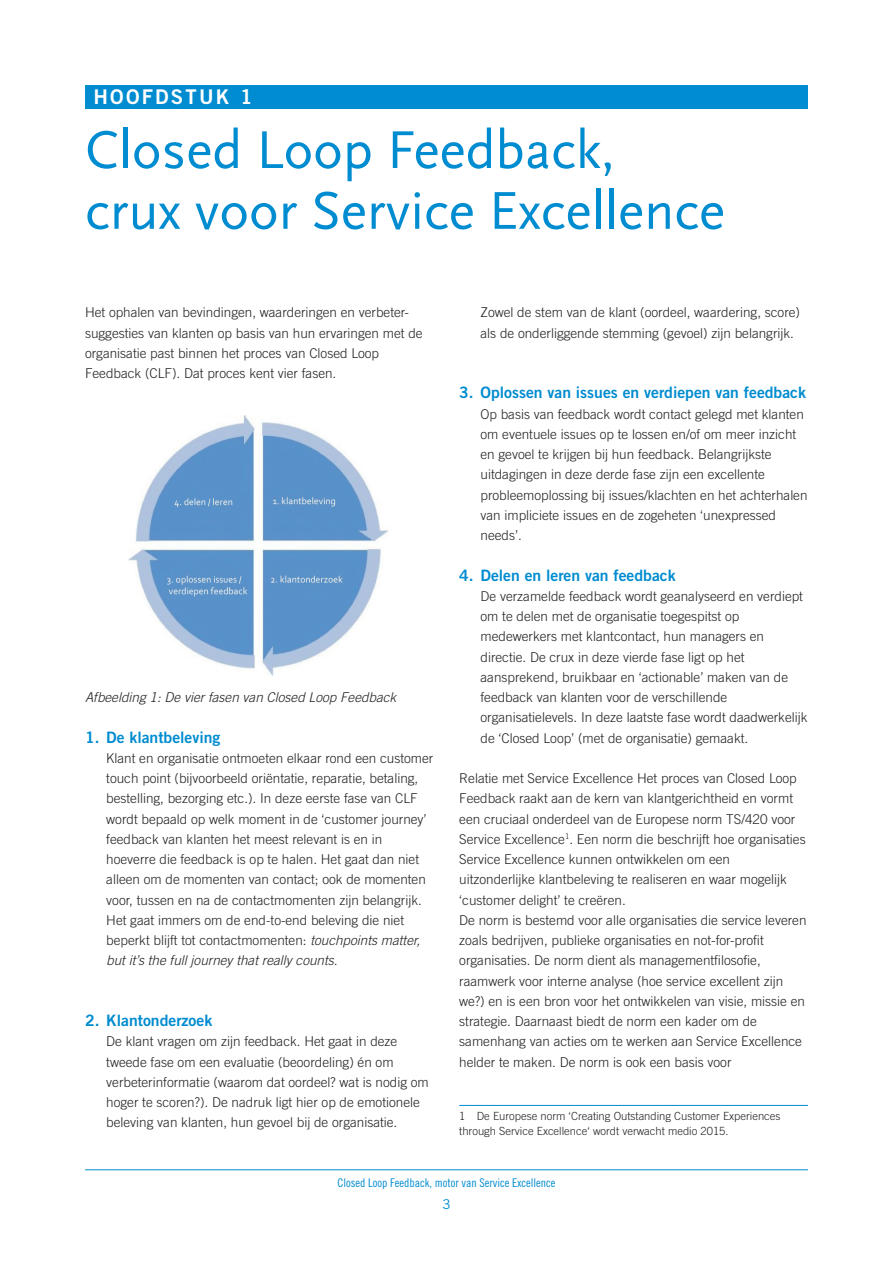
<style>
.page{position:relative;width:893px;height:1263px;background:#fff}
.page>*{position:absolute;margin:0;border:0;box-sizing:border-box;transform-origin:0 0}
.t1{font:55.5px/60.8px "Scala Sans OT";color:#008cd0}
.t2{font:20.25px "Trade Gothic LT Std Bd 2";letter-spacing:.11em;color:#fff}
.t3{font:15.75px "Trade Gothic LT Std Bd 2";color:#008cd0}
.t4{font:300 13.5px/20.2px "Trade Gothic LT Std";color:#231f20}
.t5{font:italic 300 13.5px "Trade Gothic LT Std";color:#231f20}
.t6{font:13.5px "Trade Gothic LT Std";color:#008cd0}
.t7{font:12px "Trade Gothic LT Std Cn 18";color:#008cd0}
.t8{font:300 11.25px/15px "Trade Gothic LT Std";color:#231f20}
.s1{font-style:italic}
</style>
<div class="page">
<hr style="left:85px;top:1169px;width:723px;height:1px;background:#008cd0">
<img style="left:128px;top:416px;width:260px;height:260px">
<hr style="left:459px;top:1105px;width:349px;height:1px;background:#008cd0">
<div style="left:85px;top:85px;width:723px;height:23px;background:#008cd0"></div>
<h2 class="t2" style="left:93px;top:84px;width:160px">HOOFDSTUK 1</h2>
<h1 class="t1" style="left:85px;top:121px;width:641px">Closed Loop Feedback,<br>crux voor Service Excellence</h1>
<p class="t4" style="left:85px;top:302px;width:339px">Het ophalen van bevindingen, waarderingen en verbeter&shy;suggesties van klanten op basis van hun ervaringen met de organisatie past binnen het proces van Closed Loop Feedback (CLF). Dat proces kent vier fasen.</p>
<p class="t5" style="left:85px;top:689px;width:313px">Afbeelding 1: De vier fasen van Closed Loop Feedback</p>
<p class="t3" style="left:85px;top:727px;width:137px">1. De klantbeleving</p>
<p class="t4" style="left:106px;top:748px;width:329px">Klant en organisatie ontmoeten elkaar rond een customer touch point (bijvoorbeeld oriëntatie, reparatie, betaling, bestelling, bezorging etc.). In deze eerste fase van CLF wordt bepaald op welk moment in de ‘customer journey’ feedback van klanten het meest relevant is en in hoeverre die feedback is op te halen. Het gaat dan niet alleen om de momenten van contact; ook de momenten voor, tussen en na de contactmomenten zijn belangrijk.<br>Het gaat immers om de end-to-end beleving die niet beperkt blijft tot contactmomenten: <span class="s1">touchpoints matter, but it’s the full journey that really counts.</span></p>
<p class="t3" style="left:85px;top:1011px;width:129px">2. Klantonderzoek</p>
<p class="t4" style="left:106px;top:1031px;width:324px">De klant vragen om zijn feedback. Het gaat in deze tweede fase om een evaluatie (beoordeling) én om verbeterinformatie (waarom dat oordeel? wat is nodig om hoger te scoren?). De nadruk ligt hier op de emotionele beleving van klanten, hun gevoel bij de organisatie.</p>
<p class="t4" style="left:480px;top:302px;width:321px">Zowel de stem van de klant (oordeel, waardering, score) als de onderliggende stemming (gevoel) zijn belangrijk.</p>
<p class="t3" style="left:459px;top:383px;width:348px">3. Oplossen van issues en verdiepen van feedback</p>
<p class="t4" style="left:480px;top:403px;width:329px">Op basis van feedback wordt contact gelegd met klanten om eventuele issues op te lossen en/of om meer inzicht en gevoel te krijgen bij hun feedback. Belangrijkste uitdagingen in deze derde fase zijn een excellente probleemoplossing bij issues/klachten en het achterhalen van impliciete issues en de zogeheten ‘unexpressed needs’.</p>
<p class="t3" style="left:459px;top:565px;width:218px">4. Delen en leren van feedback</p>
<p class="t4" style="left:480px;top:586px;width:329px">De verzamelde feedback wordt geanalyseerd en verdiept om te delen met de organisatie toegespitst op medewerkers met klantcontact, hun managers en directie. De crux in deze vierde fase ligt op het aansprekend, bruikbaar en ‘actionable’ maken van de feedback van klanten voor de verschillende organisatielevels. In deze laatste fase wordt daadwerkelijk de ‘Closed Loop’ (met de organisatie) gemaakt.</p>
<p class="t4" style="left:459px;top:768px;width:349px">Relatie met Service Excellence Het proces van Closed Loop Feedback raakt aan de kern van klantgerichtheid en vormt een cruciaal onderdeel van de Europese norm TS/420 voor Service Excellence<sup>1</sup>. Een norm die beschrijft hoe organisaties Service Excellence kunnen ontwikkelen om een uitzonderlijke klantbeleving te realiseren en waar mogelijk ‘customer delight’ te creëren.<br>De norm is bestemd voor alle organisaties die service leveren zoals bedrijven, publieke organisaties en not-for-profit organisaties. De norm dient als managementfilosofie, raamwerk voor interne analyse (hoe service excellent zijn we?) en is een bron voor het ontwikkelen van visie, missie en strategie. Daarnaast biedt de norm een kader om de samenhang van acties om te werken aan Service Excellence helder te maken. De norm is ook een basis voor</p>
<p class="t8" style="left:459px;top:1109px;width:323px">1 De Europese norm ‘Creating Outstanding Customer Experiences through Service Excellence‘ wordt verwacht medio 2015.</p>
<p class="t7" style="left:337px;top:1175px;width:219px">Closed Loop Feedback, motor van Service Excellence</p>
<p class="t6" style="left:442px;top:1196px;width:10px">3</p>
</div>
